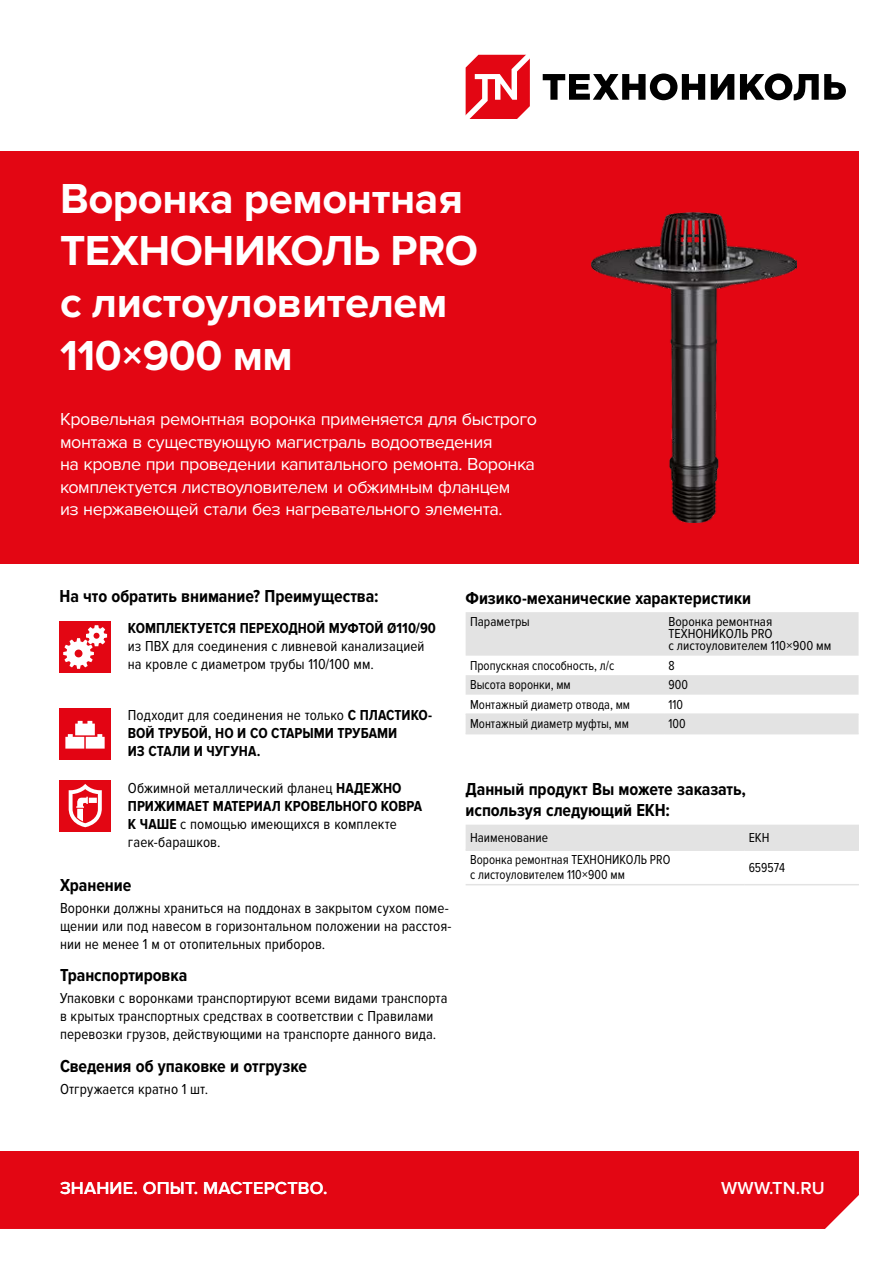
<style>
.page{position:relative;width:893px;height:1263px;background:#fff}
.page>*{position:absolute;margin:0;border:0;box-sizing:border-box;transform-origin:0 0}
.t1{font:700 43.5px/52.2px "Proxima Nova";letter-spacing:-.01em;color:#fff}
.t2{font:18px/22.5px "Proxima Nova";letter-spacing:-.025em;color:#fff}
.t3{font:700 18px/21.6px "Proxima Nova Cond";letter-spacing:-.005em;color:#000}
.t4{font:600 18px "Proxima Nova";letter-spacing:.01em;color:#fff}
.t5{font:15px/18px "Proxima Nova Cond";letter-spacing:.005em;color:#000}
.t6{font:700 15px/18px "Proxima Nova Cond";color:#000}
.t7{font:13.5px/15px "Proxima Nova Cond";color:#000;scale:.95 1}
.t8{font:13.5px/12px "Proxima Nova Cond";color:#000}
.s1{font-weight:400}
.s2{font-weight:700}
.s3{font-family:"Proxima Nova"}
</style>
<div class="page">
<div style="left:60px;top:621px;width:51px;height:51px;background:#e30613"></div>
<svg style="left:63px;top:625px;width:44px;height:44px"></svg>
<div style="left:60px;top:708px;width:51px;height:51px;background:#e30413"></div>
<svg style="left:65px;top:721px;width:40px;height:28px"></svg>
<div style="left:60px;top:781px;width:51px;height:51px;background:#e30613"></div>
<svg style="left:69px;top:784px;width:33px;height:43px"></svg>
<div style="left:0;top:151px;width:859px;height:413px;background:#e30613"></div>
<svg style="left:543px;top:74px;width:162px;height:26px"></svg>
<svg style="left:711px;top:74px;width:23px;height:26px"></svg>
<svg style="left:466px;top:55px;width:64px;height:64px"></svg>
<svg style="left:740px;top:74px;width:106px;height:26px"></svg>
<div style="left:0;top:1151px;width:859px;height:78px;background:#e30613"></div>
<svg style="left:466px;top:612px;width:393px;height:121px;fill:#e3e3e3"></svg>
<hr style="left:466px;top:713px;width:198px;height:2px;background:#e3e3e3">
<hr style="left:664px;top:713px;width:195px;height:2px;background:#e3e3e3">
<hr style="left:466px;top:733px;width:198px;height:1px;background:#e3e3e3">
<hr style="left:664px;top:733px;width:195px;height:1px;background:#e3e3e3">
<div style="left:466px;top:825px;width:393px;height:24px;background:#e3e3e3"></div>
<hr style="left:466px;top:849px;width:278px;height:2px;background:#e3e3e3">
<hr style="left:744px;top:849px;width:115px;height:2px;background:#e3e3e3">
<hr style="left:466px;top:884px;width:278px;height:1px;background:#e3e3e3">
<hr style="left:744px;top:884px;width:115px;height:1px;background:#e3e3e3">
<img style="left:591px;top:213px;width:206px;height:310px">
<h1 class="t1" style="left:60px;top:173px;width:420px">Воронка ремонтная<br>ТЕХНОНИКОЛЬ PRO с листоуловителем<br>110×900 мм</h1>
<p class="t2" style="left:60px;top:408px;width:478px">Кровельная ремонтная воронка применяется для быстрого монтажа в существующую магистраль водоотведения<br>на кровле при проведении капитального ремонта. Воронка комплектуется листвоуловителем и обжимным фланцем<br>из нержавеющей стали без нагревательного элемента.</p>
<p class="t3" style="left:60px;top:586px;width:320px">На что обратить внимание? Преимущества:</p>
<p class="t6" style="left:128px;top:620px;width:310px">КОМПЛЕКТУЕТСЯ ПЕРЕХОДНОЙ МУФТОЙ Ø110/90</p>
<p class="t5" style="left:128px;top:637px;width:298px">из ПВХ для соединения с ливневой канализацией на кровле с диаметром трубы 110/100 мм.</p>
<p class="t6" style="left:128px;top:707px;width:306px"><span class="s1">Подходит для соединения не только</span> С ПЛАСТИКО-<br>ВОЙ ТРУБОЙ, НО И СО СТАРЫМИ ТРУБАМИ<br>ИЗ СТАЛИ И ЧУГУНА.</p>
<p class="t5" style="left:128px;top:779px;width:296px">Обжимной металлический фланец <span class="s2">НАДЕЖНО ПРИЖИМАЕТ МАТЕРИАЛ КРОВЕЛЬНОГО КОВРА К ЧАШЕ</span> с помощью имеющихся в комплекте гаек-барашков.</p>
<p class="t3" style="left:60px;top:874px;width:73px">Хранение</p>
<p class="t5" style="left:60px;top:899px;width:393px">Воронки должны храниться на поддонах в закрытом сухом поме&shy;щении или под навесом в горизонтальном положении на расстоя&shy;нии не менее 1 м от отопительных приборов.</p>
<p class="t3" style="left:60px;top:965px;width:129px">Транспортировка</p>
<p class="t5" style="left:60px;top:990px;width:389px">Упаковки с воронками транспортируют всеми видами транспорта в крытых транспортных средствах в соответствии с Правилами перевозки грузов, действующими на транспорте данного вида.</p>
<p class="t3" style="left:60px;top:1055px;width:249px">Сведения об упаковке и отгрузке</p>
<p class="t5" style="left:60px;top:1080px;width:150px">Отгружается кратно 1 шт.</p>
<p class="t3" style="left:466px;top:587px;width:287px">Физико-механические характеристики</p>
<p class="t8" style="left:470px;top:616px;width:61px">Параметры</p>
<p class="t8" style="left:669px;top:616px;width:164px">Воронка ремонтная<br>ТЕХНОНИКОЛЬ PRO<br>с листоуловителем 110<span class="s3">×</span>900 мм</p>
<p class="t7" style="left:470px;top:658px;width:153px">Пропускная способность, л/с</p>
<p class="t7" style="left:669px;top:658px;width:8px">8</p>
<p class="t7" style="left:470px;top:678px;width:107px">Высота воронки, мм</p>
<p class="t7" style="left:669px;top:678px;width:22px">900</p>
<p class="t7" style="left:470px;top:697px;width:170px">Монтажный диаметр отвода, мм</p>
<p class="t7" style="left:669px;top:697px;width:17px">110</p>
<p class="t7" style="left:470px;top:717px;width:169px">Монтажный диаметр муфты, мм</p>
<p class="t7" style="left:669px;top:717px;width:20px">100</p>
<p class="t3" style="left:466px;top:778px;width:282px">Данный продукт Вы можете заказать, используя следующий ЕКН:</p>
<p class="t8" style="left:470px;top:832px;width:79px">Наименование</p>
<p class="t8" style="left:749px;top:832px;width:22px">ЕКН</p>
<p class="t7" style="left:470px;top:853px;width:212px">Воронка ремонтная ТЕХНОНИКОЛЬ PRO с листоуловителем 110<span class="s3">×</span>900 мм</p>
<p class="t7" style="left:749px;top:860px;width:40px">659574</p>
<p class="t4" style="left:60px;top:1178px;width:269px">ЗНАНИЕ. ОПЫТ. МАСТЕРСТВО.</p>
<p class="t4" style="left:721px;top:1178px;width:105px">WWW.TN.RU</p>
</div>
